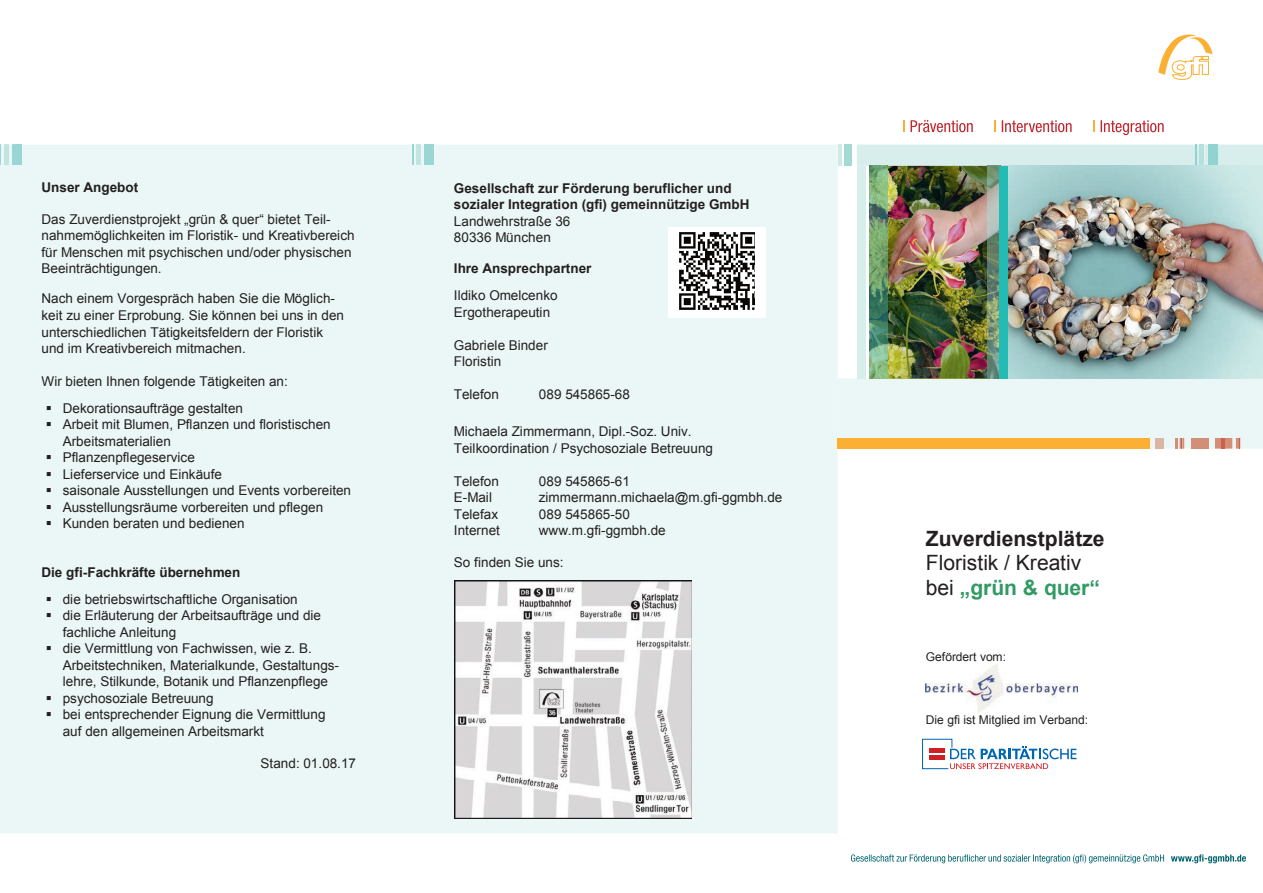
<style>
.page{position:relative;width:1263px;height:893px;background:#fff}
.page>*{position:absolute;margin:0;border:0;box-sizing:border-box;transform-origin:0 0}
.t1{font:21px/24.2px "Arial";color:#231f20}
.t2{font:700 21px "Arial";color:#231f20}
.t3{font:13.5px/16.5px "Arial";letter-spacing:.005em;color:#231f20}
.t4{font:700 13.5px/16.4px "Arial";color:#231f20}
.t5{font:12px "Arial";letter-spacing:-.005em;color:#231f20}
.s1{font-weight:700;color:#329a65}
</style>
<div class="page">
<div style="left:0;top:145px;width:838px;height:688px;background:#ebf6f6"></div>
<svg style="left:851px;top:854px;width:395px;height:9px"></svg>
<hr style="left:412px;top:145px;width:2px;height:20px;background:#9ad6d3">
<div style="left:425px;top:145px;width:9px;height:20px;background:#9ad6d3"></div>
<div style="left:416px;top:145px;width:5px;height:20px;background:#c2e5e3"></div>
<svg style="left:0;top:145px;width:1px;height:20px"></svg>
<div style="left:12px;top:145px;width:10px;height:20px;background:#9ad6d3"></div>
<div style="left:4px;top:145px;width:5px;height:20px;background:#c2e5e3"></div>
<svg style="left:1093px;top:120px;width:71px;height:15px"></svg>
<svg style="left:1002px;top:120px;width:69px;height:12px"></svg>
<svg style="left:994px;top:120px;width:2px;height:12px"></svg>
<svg style="left:903px;top:120px;width:70px;height:12px"></svg>
<svg style="left:1158px;top:34px;width:54px;height:46px"></svg>
<hr style="left:838px;top:145px;width:4px;height:21px;background:#cfebe9">
<div style="left:857px;top:145px;width:406px;height:21px;background:#d8eeed"></div>
<div style="left:844px;top:145px;width:8px;height:21px;background:#a3dad6"></div>
<hr style="left:1195px;top:145px;width:2px;height:21px;background:#90d3d0">
<div style="left:1208px;top:145px;width:9px;height:21px;background:#90d3d0"></div>
<div style="left:1199px;top:145px;width:5px;height:21px;background:#b5e0dd"></div>
<svg style="left:838px;top:378px;width:425px;height:71px;background:#ebebdc"></svg>
<img style="left:887px;top:166px;width:100px;height:212px">
<img style="left:1008px;top:166px;width:255px;height:212px">
<img style="left:870px;top:166px;width:17px;height:212px">
<img style="left:987px;top:166px;width:12px;height:212px">
<div style="left:999px;top:166px;width:9px;height:212px;background:#22bcb5"></div>
<div style="left:857px;top:166px;width:8px;height:212px;background:#d8eeed"></div>
<img style="left:926px;top:664px;width:152px;height:49px">
<img style="left:454px;top:580px;width:238px;height:238px">
<div style="left:668px;top:227px;width:98px;height:90px;background:#fff"></div>
<img style="left:679px;top:232px;width:75px;height:78px">
<svg style="left:922px;top:739px;width:154px;height:30px"></svg>
<svg style="left:47px;top:406px;width:4px;height:4px"></svg>
<svg style="left:47px;top:422px;width:4px;height:4px"></svg>
<svg style="left:47px;top:455px;width:4px;height:4px"></svg>
<svg style="left:47px;top:472px;width:4px;height:4px"></svg>
<svg style="left:47px;top:488px;width:4px;height:4px"></svg>
<svg style="left:47px;top:505px;width:4px;height:4px"></svg>
<svg style="left:47px;top:521px;width:4px;height:4px"></svg>
<svg style="left:47px;top:597px;width:4px;height:4px"></svg>
<svg style="left:47px;top:613px;width:4px;height:4px"></svg>
<svg style="left:47px;top:646px;width:4px;height:4px"></svg>
<svg style="left:47px;top:696px;width:4px;height:4px"></svg>
<svg style="left:47px;top:712px;width:4px;height:4px"></svg>
<p class="t4" style="left:41px;top:179px;width:98px">Unser Angebot</p>
<p class="t3" style="left:41px;top:211px;width:315px">Das Zuverdienstprojekt „grün &amp; quer“ bietet Teil&shy;nahmemöglichkeiten im Floristik- und Kreativbereich für Menschen mit psychischen und/oder physischen Beeinträchtigungen.</p>
<p class="t3" style="left:41px;top:291px;width:304px">Nach einem Vorgespräch haben Sie die Möglich&shy;keit zu einer Erprobung. Sie können bei uns in den unterschiedlichen Tätigkeitsfeldern der Floristik und im Kreativbereich mitmachen.</p>
<p class="t3" style="left:63px;top:368px;width:227px;line-height:26.8px;text-indent:-21px">Wir bieten Ihnen folgende Tätigkeiten an:<br>Dekorationsaufträge gestalten</p>
<p class="t3" style="left:63px;top:417px;width:290px">Arbeit mit Blumen, Pflanzen und floristischen Arbeitsmaterialien<br>Pflanzenpflegeservice<br>Lieferservice und Einkäufe<br>saisonale Ausstellungen und Events vorbereiten Ausstellungsräume vorbereiten und pflegen Kunden beraten und bedienen</p>
<p class="t4" style="left:41px;top:565px;width:200px">Die gfi-Fachkräfte übernehmen</p>
<p class="t3" style="left:63px;top:591px;width:278px">die betriebswirtschaftliche Organisation<br>die Erläuterung der Arbeitsaufträge und die fachliche Anleitung<br>die Vermittlung von Fachwissen, wie z. B.<br>Arbeitstechniken, Materialkunde, Gestaltungs&shy;lehre, Stilkunde, Botanik und Pflanzenpflege psychosoziale Betreuung<br>bei entsprechender Eignung die Vermittlung auf den allgemeinen Arbeitsmarkt</p>
<p class="t3" style="left:261px;top:755px;width:97px">Stand: 01.08.17</p>
<p class="t4" style="left:454px;top:180px;width:297px">Gesellschaft zur Förderung beruflicher und sozialer Integration (gfi) gemeinnützige GmbH</p>
<p class="t3" style="left:454px;top:213px;width:118px">Landwehrstraße 36<br>80336 München</p>
<p class="t4" style="left:454px;top:261px;width:139px">Ihre Ansprechpartner</p>
<p class="t3" style="left:454px;top:287px;width:105px">Ildiko Omelcenko<br>Ergotherapeutin</p>
<p class="t3" style="left:454px;top:337px;width:95px">Gabriele Binder<br>Floristin</p>
<p class="t3" style="left:454px;top:386px;width:47px">Telefon</p>
<p class="t3" style="left:539px;top:386px;width:93px">089 545865-68</p>
<p class="t3" style="left:454px;top:423px;width:260px">Michaela Zimmermann, Dipl.-Soz. Univ.<br>Teilkoordination / Psychosoziale Betreuung</p>
<p class="t3" style="left:454px;top:473px;width:47px">Telefon</p>
<p class="t3" style="left:539px;top:473px;width:93px">089 545865-61</p>
<p class="t3" style="left:454px;top:489px;width:40px">E-Mail</p>
<p class="t3" style="left:539px;top:489px;width:245px">zimmermann.michaela@m.gfi-ggmbh.de</p>
<p class="t3" style="left:454px;top:506px;width:46px">Telefax</p>
<p class="t3" style="left:539px;top:506px;width:93px">089 545865-50</p>
<p class="t3" style="left:454px;top:522px;width:47px">Internet</p>
<p class="t3" style="left:539px;top:522px;width:128px">www.m.gfi-ggmbh.de</p>
<p class="t3" style="left:454px;top:554px;width:111px">So finden Sie uns:</p>
<h1 class="t2" style="left:926px;top:525px;width:180px">Zuverdienstplätze</h1>
<h1 class="t1" style="left:926px;top:551px;width:175px">Floristik / Kreativ bei <span class="s1">„grün &amp; quer“</span></h1>
<p class="t5" style="left:926px;top:648px;width:82px">Gefördert vom:</p>
<p class="t5" style="left:926px;top:712px;width:164px">Die gfi ist Mitglied im Verband:</p>
</div>
